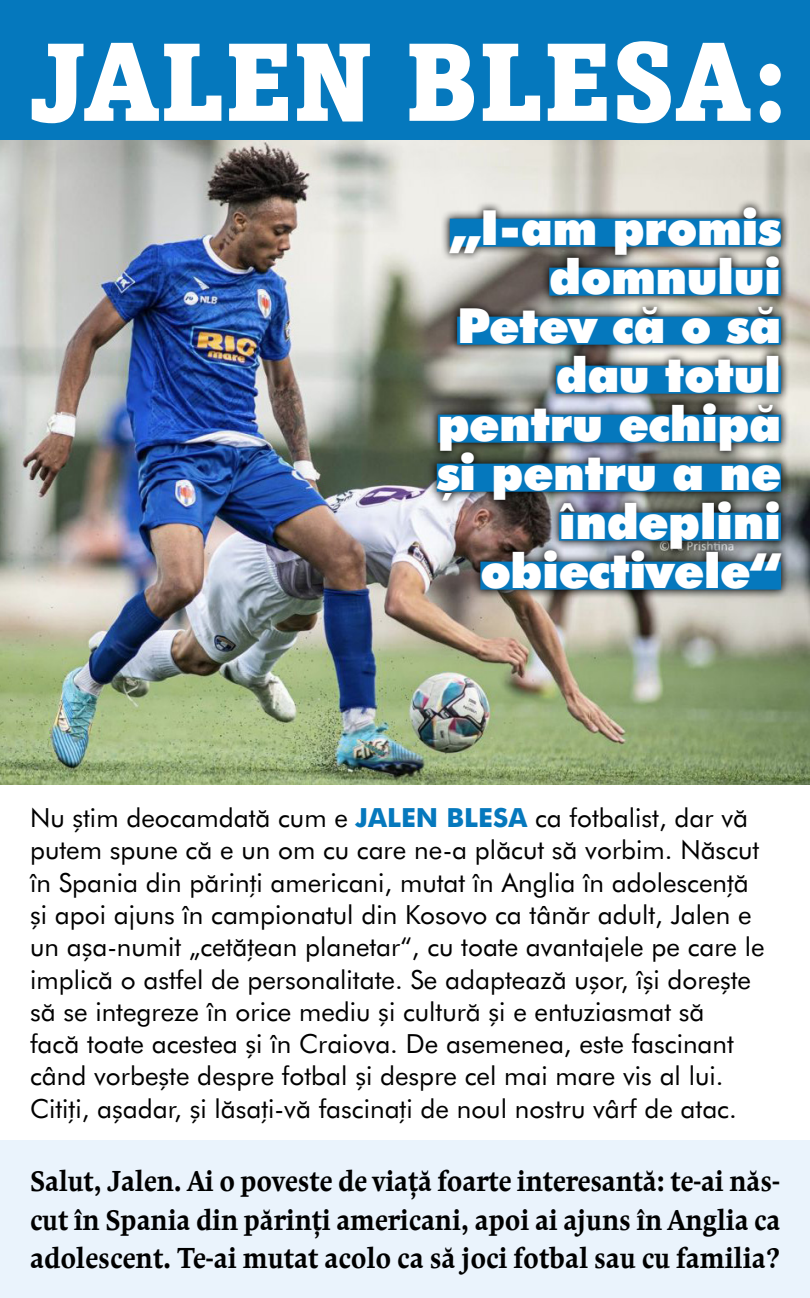
<style>
.page{position:relative;width:810px;height:1298px;background:#eaf3fc}
.page>*{position:absolute;margin:0;border:0;box-sizing:border-box;transform-origin:0 0}
.titlu{font:110.25px "Amasis Black Ro CE";letter-spacing:.005em;color:#fff;scale:.95 1}
.titlu-2{font:48.15px/49px "Futura Black Ro CE";letter-spacing:-.01em;color:#fff;text-align:right}
.interviu_intrebare{font:700 28.5px/38.2px "Comenia Serif Pro Ro CE";color:#000;text-align:justify;scale:.89 1}
.t1{font:26.25px/32.2px "Futura Ro CE";color:#000}
.s1{font-weight:700;color:#0578bd}
</style>
<div class="page">
<div style="left:0;top:784px;width:810px;height:356px;background:#fff"></div>
<img style="left:0;top:140px;width:810px;height:644px">
<div style="left:0;top:0;width:810px;height:140px;background:#0578bd"></div>
<div style="left:427px;top:198px;width:364px;height:401px;background:#000;opacity:.9"></div>
<div style="left:450px;top:219px;width:331px;height:28px;background:#0578bd"></div>
<div style="left:549px;top:268px;width:232px;height:28px;background:#0578bd"></div>
<div style="left:457px;top:317px;width:324px;height:28px;background:#0578bd"></div>
<div style="left:556px;top:365px;width:225px;height:29px;background:#0578bd"></div>
<div style="left:438px;top:414px;width:343px;height:28px;background:#0578bd"></div>
<div style="left:437px;top:463px;width:344px;height:28px;background:#0578bd"></div>
<div style="left:559px;top:512px;width:222px;height:28px;background:#0578bd"></div>
<div style="left:480px;top:561px;width:301px;height:28px;background:#0578bd"></div>
<p class="titlu" style="left:28px;top:10px;width:802px">JALEN BLESA:</p>
<p class="titlu-2" style="left:437px;top:201px;width:346px">„I-am promis domnului<br>Petev că o să dau totul pentru echipă și pentru a ne îndeplini obiectivele“</p>
<p class="t1" style="left:30px;top:801px;width:736px">Nu știm deocamdată cum e <span class="s1">JALEN BLESA</span> ca fotbalist, dar vă putem spune că e un om cu care ne-a plăcut să vorbim. Născut în Spania din părinți americani, mutat în Anglia în adolescență și apoi ajuns în campionatul din Kosovo ca tânăr adult, Jalen e un așa-numit „cetățean planetar“, cu toate avantajele pe care le implică o astfel de personalitate. Se adaptează ușor, își dorește să se integreze în orice mediu și cultură și e entuziasmat să<br>facă toate acestea și în Craiova. De asemenea, este fascinant când vorbește despre fotbal și despre cel mai mare vis al lui.<br>Citiți, așadar, și lăsați-vă fascinați de noul nostru vârf de atac.</p>
<p class="interviu_intrebare" style="left:30px;top:1162px;width:845px">Salut, Jalen. Ai o poveste de viață foarte interesantă: te-ai năs&shy;cut în Spania din părinți americani, apoi ai ajuns în Anglia ca adolescent. Te-ai mutat acolo ca să joci fotbal sau cu familia?</p>
</div>
